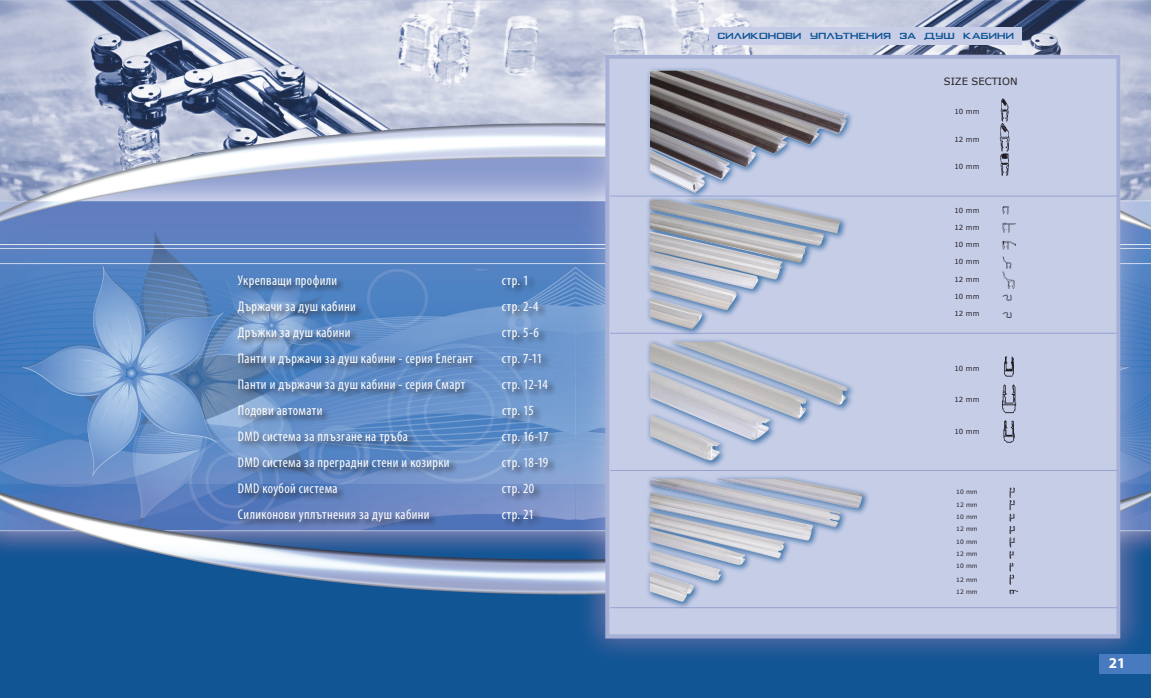
<style>
.page{position:relative;width:1151px;height:698px;background:#fff}
.page>*{position:absolute;margin:0;border:0;box-sizing:border-box;transform-origin:0 0}
.t1{font:700 15px "Myriad Pro";color:#fff}
.t2{font:condensed 14px "Myriad Pro";letter-spacing:.025em;color:#fff}
.t3{font:12px "Bank Gothic RUSS Medium";letter-spacing:-.055em;color:#105594}
.t4{font:10px "Verdana";color:#231f20}
.t5{font:7px "Verdana";color:#231f20}
.t6{font:6px "Verdana";color:#231f20}
</style>
<div class="page">
<img style="left:0;top:0;width:1151px;height:697px">
<div style="left:709px;top:28px;width:313px;height:17px;background:#c7cde7"></div>
<hr style="left:610px;top:196px;width:507px;height:1px;background:#95a2d1">
<hr style="left:610px;top:333px;width:507px;height:1px;background:#95a2d1">
<hr style="left:610px;top:470px;width:507px;height:1px;background:#95a2d1">
<hr style="left:610px;top:607px;width:507px;height:1px;background:#95a2d1">
<img style="left:650px;top:63px;width:213px;height:145px">
<div style="left:646px;top:195px;width:202px;height:141px;background:#105594;opacity:.75"></div>
<img style="left:650px;top:199px;width:190px;height:130px">
<div style="left:937px;top:204px;width:108px;height:129px;background:#c6cde7"></div>
<div style="left:927px;top:93px;width:132px;height:104px;background:#c6cde7"></div>
<div style="left:646px;top:474px;width:224px;height:135px;background:#105594;opacity:.75"></div>
<img style="left:649px;top:478px;width:215px;height:123px">
<div style="left:646px;top:337px;width:209px;height:131px;background:#105594;opacity:.75"></div>
<img style="left:650px;top:341px;width:198px;height:119px">
<div style="left:905px;top:349px;width:144px;height:104px;background:#c6cde7"></div>
<div style="left:943px;top:487px;width:108px;height:107px;background:#c6cde7"></div>
<div style="left:1099px;top:653px;width:52px;height:20px;background:#477abe"></div>
<div style="left:237px;top:274px;width:320px;height:256px;background:#231f20;opacity:.75"></div>
<p class="t2" style="left:238px;top:271px;width:101px">Укрепващи профили</p>
<p class="t2" style="left:502px;top:271px;width:28px">стр. 1</p>
<p class="t2" style="left:238px;top:297px;width:119px">Държачи за душ кабини</p>
<p class="t2" style="left:502px;top:297px;width:38px">стр. 2-4</p>
<p class="t2" style="left:238px;top:323px;width:114px">Дръжки за душ кабини</p>
<p class="t2" style="left:502px;top:323px;width:38px">стр. 5-6</p>
<p class="t2" style="left:238px;top:349px;width:236px">Панти и държачи за душ кабини - серия Елегант</p>
<p class="t2" style="left:502px;top:349px;width:42px">стр. 7-11</p>
<p class="t2" style="left:238px;top:375px;width:229px">Панти и държачи за душ кабини - серия Смарт</p>
<p class="t2" style="left:502px;top:375px;width:47px">стр. 12-14</p>
<p class="t2" style="left:238px;top:401px;width:86px">Подови автомати</p>
<p class="t2" style="left:502px;top:401px;width:33px">стр. 15</p>
<p class="t2" style="left:238px;top:427px;width:171px">DMD система за плъзгане на тръба</p>
<p class="t2" style="left:502px;top:427px;width:48px">стр. 16-17</p>
<p class="t2" style="left:238px;top:453px;width:213px">DMD система за преградни стени и козирки</p>
<p class="t2" style="left:502px;top:453px;width:48px">стр. 18-19</p>
<p class="t2" style="left:238px;top:479px;width:101px">DMD коубой система</p>
<p class="t2" style="left:502px;top:479px;width:34px">стр. 20</p>
<p class="t2" style="left:238px;top:505px;width:193px">Силиконови уплътнения за душ кабини</p>
<p class="t2" style="left:502px;top:505px;width:34px">стр. 21</p>
<p class="t3" style="left:717px;top:30px;width:299px">СИЛИКОНОВИ УПЛЪТНЕНИЯ ЗА ДУШ КАБИНИ</p>
<p class="t4" style="left:944px;top:75px;width:75px">SIZE SECTION</p>
<p class="t5" style="left:954px;top:107px;width:26px">10 mm</p>
<p class="t5" style="left:954px;top:135px;width:26px">12 mm</p>
<p class="t5" style="left:954px;top:162px;width:26px">10 mm</p>
<p class="t5" style="left:954px;top:205px;width:26px">10 mm</p>
<p class="t5" style="left:954px;top:223px;width:26px">12 mm</p>
<p class="t5" style="left:954px;top:240px;width:26px">10 mm</p>
<p class="t5" style="left:954px;top:257px;width:26px">10 mm</p>
<p class="t5" style="left:954px;top:274px;width:26px">12 mm</p>
<p class="t5" style="left:954px;top:292px;width:26px">10 mm</p>
<p class="t5" style="left:954px;top:309px;width:26px">12 mm</p>
<p class="t5" style="left:954px;top:363px;width:26px">10 mm</p>
<p class="t5" style="left:954px;top:395px;width:26px">12 mm</p>
<p class="t5" style="left:954px;top:426px;width:26px">10 mm</p>
<p class="t6" style="left:956px;top:488px;width:23px">10 mm</p>
<p class="t6" style="left:956px;top:500px;width:23px">12 mm</p>
<p class="t6" style="left:956px;top:513px;width:23px">10 mm</p>
<p class="t6" style="left:956px;top:525px;width:23px">12 mm</p>
<p class="t6" style="left:956px;top:537px;width:23px">10 mm</p>
<p class="t6" style="left:956px;top:550px;width:23px">12 mm</p>
<p class="t6" style="left:956px;top:562px;width:23px">10 mm</p>
<p class="t6" style="left:956px;top:575px;width:23px">12 mm</p>
<p class="t6" style="left:956px;top:588px;width:23px">12 mm</p>
<p class="t1" style="left:1109px;top:653px;width:18px">21</p>
</div>
